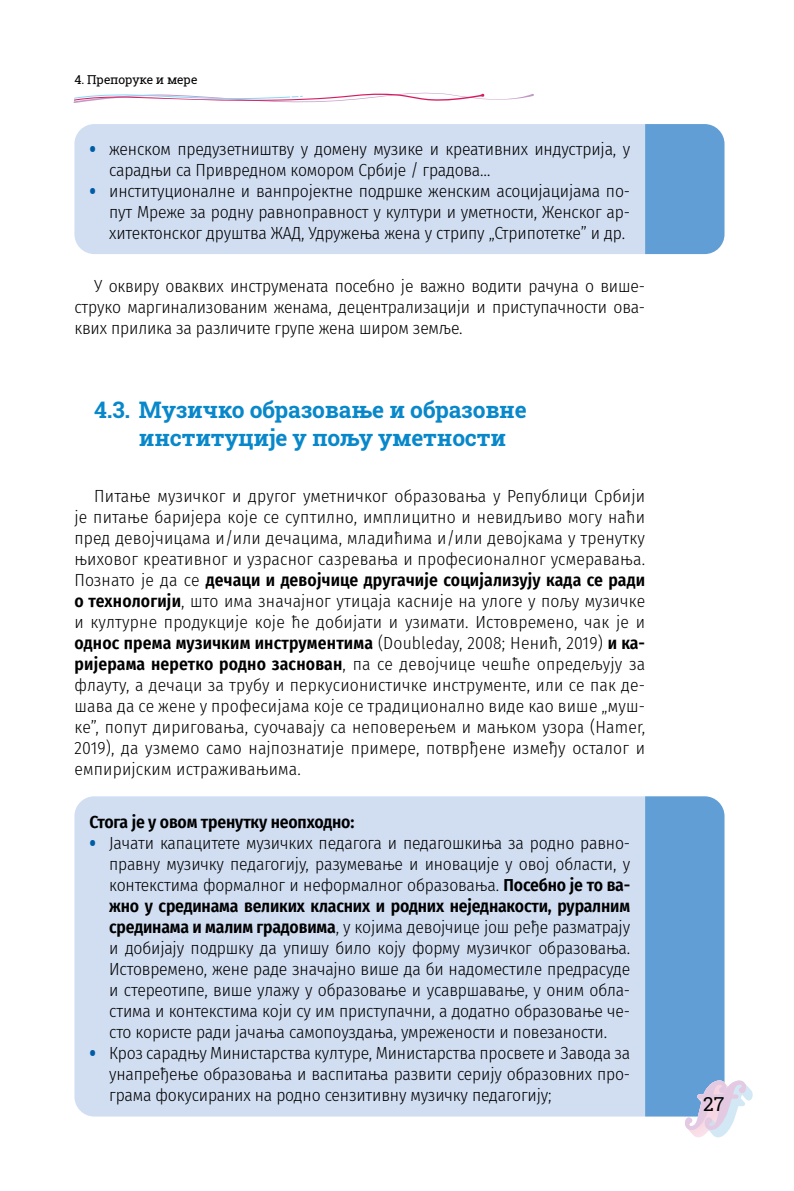
<style>
.page{position:relative;width:794px;height:1191px;background:#fff}
.page>*{position:absolute;margin:0;border:0;box-sizing:border-box;transform-origin:0 0}
.t1{font:700 22.75px/28px "Roboto Slab";letter-spacing:-.01em;color:#0888ca}
.t2{font:19.25px "Roboto Slab";color:#000}
.t3{font:300 17.5px/21px "Fira Sans Condensed";letter-spacing:-.01em;color:#000;text-align:justify}
.t4{font:600 17.5px "Fira Sans Condensed";letter-spacing:-.01em;color:#000}
.t5{font:12.25px "Roboto Slab";letter-spacing:-.01em;color:#000}
.s1{font-family:"PT Sans";font-weight:700;font-stretch:condensed;font-size:19.25px;color:#005da4}
.s2{font-weight:600}
</style>
<div class="page">
<svg style="left:74px;top:92px;width:460px;height:11px"></svg>
<div style="left:74px;top:124px;width:571px;height:130px;background:#d1def2"></div>
<div style="left:645px;top:124px;width:79px;height:130px;background:#619ed5"></div>
<div style="left:74px;top:796px;width:571px;height:320px;background:#d1def2"></div>
<svg style="left:645px;top:796px;width:108px;height:341px"></svg>
<p class="t5" style="left:74px;top:71px;width:124px">4. Препоруке и мере</p>
<p class="t3" style="left:109px;top:139px;width:522px;text-indent:-20px"><span class="s1">•</span> женском предузетништву у домену музике и креативних индустрија, у сарадњи са Привредном комором Србије / градова…</p>
<p class="t3" style="left:109px;top:181px;width:522px;text-indent:-20px"><span class="s1">•</span> институционалне и ванпројектне подршке женским асоцијацијама по&shy;пут Мреже за родну равноправност у култури и уметности, Женског ар&shy;хитектонског друштва ЖАД, Удружења жена у стрипу „Стрипотетке” и др.</p>
<p class="t3" style="left:74px;top:275px;width:570px;text-indent:20px">У оквиру оваквих инструмената посебно је важно водити рачуна о више&shy;струко маргинализованим женама, децентрализацији и приступачности ова&shy;квих прилика за различите групе жена широм земље.</p>
<h1 class="t1" style="left:139px;top:395px;width:389px;text-indent:-45px">4.3. Музичко образовање и образовне институције у пољу уметности</h1>
<p class="t3" style="left:74px;top:485px;width:572px;text-indent:20px">Питање музичког и другог уметничког образовања у Републици Србији је питање баријера које се суптилно, имплицитно и невидљиво могу наћи пред девојчицама и/или дечацима, младићима и/или девојкама у тренутку њиховог креативног и узрасног сазревања и професионалног усмеравања.<br>Познато је да се <span class="s2">дечаци и девојчице другачије социјализују када се ради о технологији</span>, што има значајног утицаја касније на улоге у пољу музичке и културне продукције које ће добијати и узимати. Истовремено, чак је и <span class="s2">однос према музичким инструментима</span> (Doubleday, 2008; Ненић, 2019) <span class="s2">и ка&shy;ријерама неретко родно заснован</span>, па се девојчице чешће опредељују за флауту, а дечаци за трубу и перкусионистичке инструменте, или се пак де&shy;шава да се жене у професијама које се традиционално виде као више „муш&shy;ке”, попут дириговања, суочавају са неповерењем и мањком узора (Hamer, 2019), да узмемо само најпознатије примере, потврђене између осталог и емпиријским истраживањима.</p>
<p class="t4" style="left:89px;top:807px;width:266px">Стога је у овом тренутку неопходно:</p>
<p class="t3" style="left:109px;top:832px;width:522px;text-align:left;text-indent:-20px"><span class="s1">•</span> Јачати капацитете музичких педагога и педагошкиња за родно равно&shy;правну музичку педагогију, разумевање и иновације у овој области, у контекстима формалног и неформалног образовања. <span class="s2">Посебно је то ва&shy;жно у срединама великих класних и родних неједнакости, руралним срединама и малим градовима</span>, у којима девојчице још ређе разматрају и добијају подршку да упишу било коју форму музичког образовања.<br>Истовремено, жене раде значајно више да би надоместиле предрасуде и стереотипе, више улажу у образовање и усавршавање, у оним обла&shy;стима и контекстима који су им приступачни, а додатно образовање че&shy;сто користе ради јачања самопоуздања, умрежености и повезаности.</p>
<p class="t3" style="left:109px;top:1042px;width:522px;text-indent:-20px"><span class="s1">•</span> Кроз сарадњу Министарства културе, Министарства просвете и Завода за унапређење образовања и васпитања развити серију образовних про&shy;грама фокусираних на родно сензитивну музичку педагогију;</p>
<p class="t2" style="left:703px;top:1091px;width:23px">27</p>
</div>
